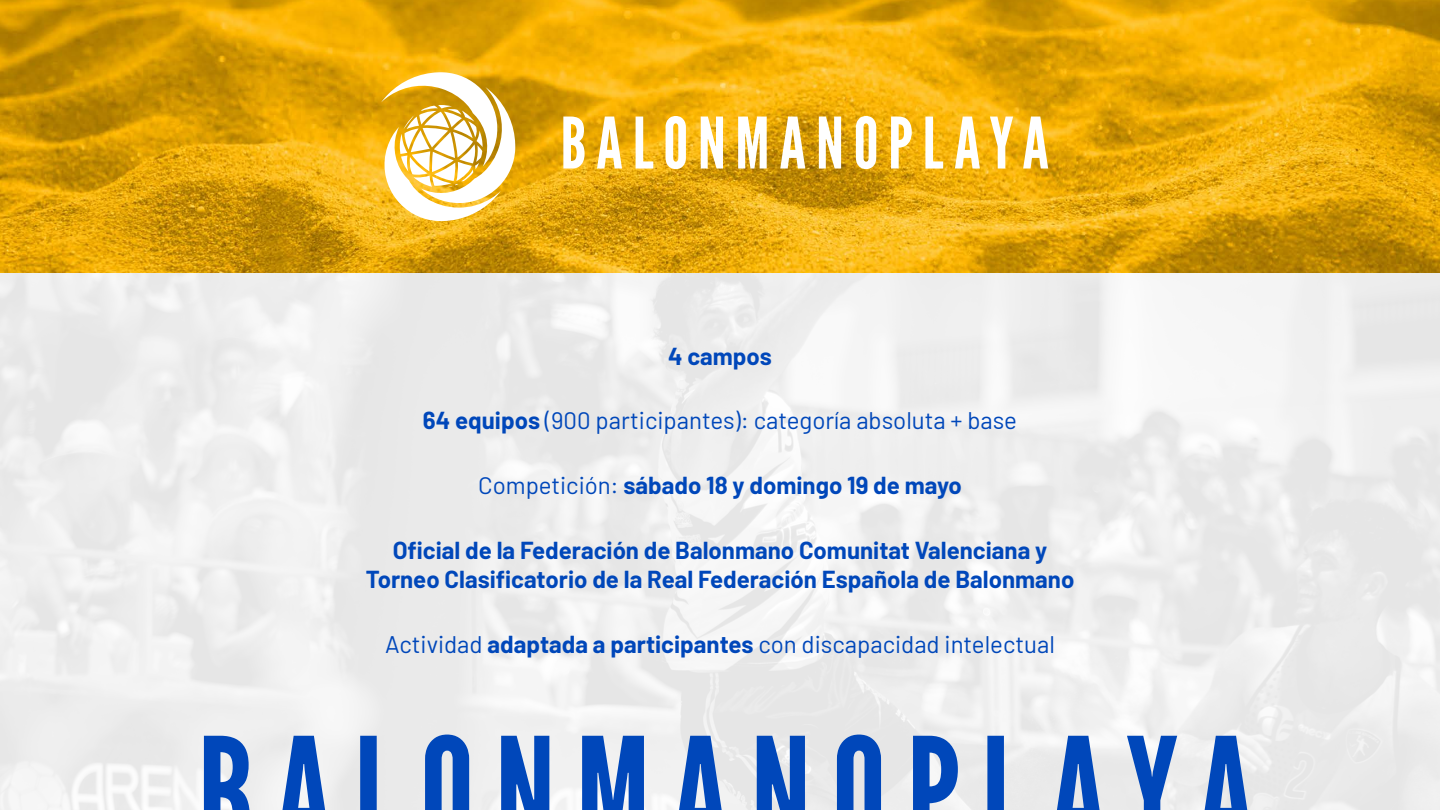
<style>
.page{position:relative;width:1440px;height:810px;background:#fff}
.page>*{position:absolute;margin:0;border:0;box-sizing:border-box;transform-origin:0 0}
.t1{font:153.07px "League Gothic";letter-spacing:.135em;color:#0047ba}
.t2{font:70.72px "League Gothic";letter-spacing:.135em;color:#fff}
.t3{font:700 24px/28.8px "Barlow";color:#0047ba;text-align:center}
.t4{font:24px "Barlow";color:#0047ba}
.s1{font-weight:700}
.s2{font-weight:400}
</style>
<div class="page">
<img style="left:0;top:272px;width:1440px;height:538px">
<img style="left:0;top:0;width:1440px;height:272px">
<svg style="left:381px;top:72px;width:134px;height:149px"></svg>
<h2 class="t2" style="left:561px;top:94px;width:490px">BALONMANOPLAYA</h2>
<p class="t3" style="left:668px;top:340px;width:105px">4 campos</p>
<p class="t4" style="left:423px;top:403px;width:596px"><span class="s1">64 equipos</span> (900 participantes): categoría absoluta + base</p>
<p class="t3" style="left:478px;top:469px;width:485px"><span class="s2">Competición:</span> sábado 18 y domingo 19 de mayo</p>
<p class="t3" style="left:366px;top:534px;width:710px">Oficial de la Federación de Balonmano Comunitat Valenciana y<br>Torneo Clasificatorio de la Real Federación Española de Balonmano</p>
<p class="t4" style="left:385px;top:627px;width:671px">Actividad <span class="s1">adaptada a participantes</span> con discapacidad intelectual</p>
<h1 class="t1" style="left:198px;top:687px;width:1059px">BALONMANOPLAYA</h1>
</div>
